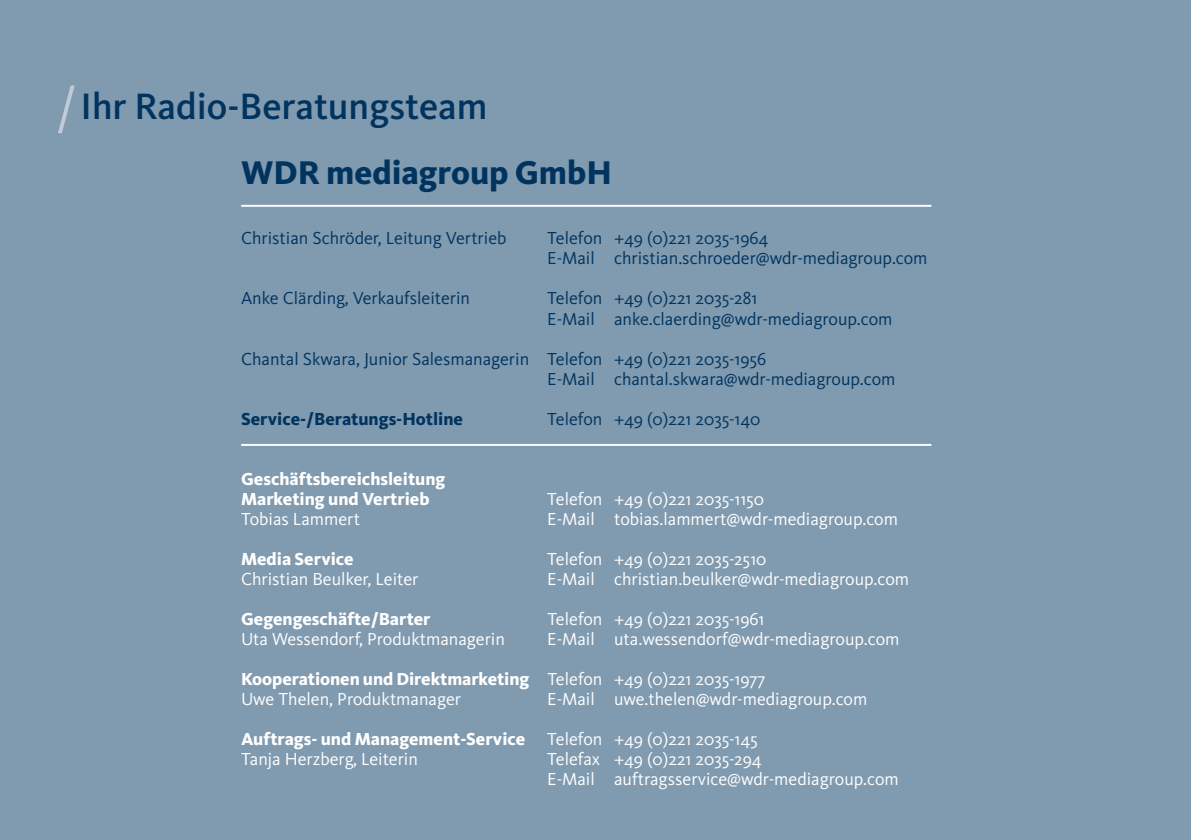
<style>
.page{position:relative;width:1191px;height:840px;background:#fff}
.page>*{position:absolute;margin:0;border:0;box-sizing:border-box;transform-origin:0 0}
.t1{font:500 38px "WDR Sans";color:#00345f}
.t2{font:800 34px "WDR Sans";color:#00345f}
.t3{font:18px "WDR Sans";color:#fff}
.t4{font:18px "WDR Sans";color:#00345f}
.t5{font:800 18px/20px "WDR Sans";color:#fff}
.t6{font:800 18px "WDR Sans";color:#00345f}
.s1{font-weight:400}
</style>
<div class="page">
<div style="left:0;top:0;width:1191px;height:839px;background:#809aaf"></div>
<hr style="left:241px;top:205px;width:690px;height:2px;background:#fff">
<hr style="left:241px;top:443px;width:690px;height:2px;background:#fff">
<svg style="left:58px;top:85px;width:17px;height:49px"></svg>
<p class="t1" style="left:81px;top:83px;width:408px">Ihr Radio-Beratungsteam</p>
<p class="t2" style="left:241px;top:152px;width:372px">WDR mediagroup GmbH</p>
<p class="t4" style="left:241px;top:227px;width:267px">Christian Schröder, Leitung Vertrieb</p>
<p class="t4" style="left:547px;top:227px;width:223px">Telefon +49 (0)221 2035-1964</p>
<p class="t4" style="left:547px;top:247px;width:382px">E-Mail christian.schroeder@wdr-mediagroup.com</p>
<p class="t4" style="left:241px;top:287px;width:230px">Anke Clärding, Verkaufsleiterin</p>
<p class="t4" style="left:547px;top:287px;width:211px">Telefon +49 (0)221 2035-281</p>
<p class="t4" style="left:547px;top:307px;width:347px">E-Mail anke.claerding@wdr-mediagroup.com</p>
<p class="t4" style="left:241px;top:347px;width:527px">Chantal Skwara, Junior Salesmanagerin Telefon +49 (0)221 2035-1956</p>
<p class="t4" style="left:547px;top:367px;width:350px">E-Mail chantal.skwara@wdr-mediagroup.com</p>
<p class="t6" style="left:241px;top:407px;width:223px">Service-/Beratungs-Hotline</p>
<p class="t4" style="left:547px;top:407px;width:215px">Telefon +49 (0)221 2035-140</p>
<p class="t5" style="left:241px;top:468px;width:206px">Geschäftsbereichsleitung<br>Marketing und Vertrieb</p>
<p class="t3" style="left:547px;top:487px;width:218px">Telefon +49 (0)221 2035-1150</p>
<p class="t3" style="left:241px;top:507px;width:120px">Tobias Lammert</p>
<p class="t3" style="left:547px;top:507px;width:352px">E-Mail tobias.lammert@wdr-mediagroup.com</p>
<p class="t5" style="left:241px;top:548px;width:114px">Media Service</p>
<p class="t3" style="left:547px;top:547px;width:221px">Telefon +49 (0)221 2035-2510</p>
<p class="t3" style="left:241px;top:567px;width:179px">Christian Beulker, Leiter</p>
<p class="t3" style="left:547px;top:567px;width:363px">E-Mail christian.beulker@wdr-mediagroup.com</p>
<p class="t5" style="left:241px;top:608px;width:191px">Gegengeschäfte/Barter</p>
<p class="t3" style="left:547px;top:607px;width:219px">Telefon +49 (0)221 2035-1961</p>
<p class="t3" style="left:241px;top:627px;width:265px">Uta Wessendorf, Produktmanagerin</p>
<p class="t3" style="left:547px;top:627px;width:354px">E-Mail uta.wessendorf@wdr-mediagroup.com</p>
<p class="t5" style="left:241px;top:668px;width:526px">Kooperationen und Direktmarketing <span class="s1">Telefon +49 (0)221 2035-1977</span></p>
<p class="t3" style="left:241px;top:687px;width:221px">Uwe Thelen, Produktmanager</p>
<p class="t3" style="left:547px;top:687px;width:321px">E-Mail uwe.thelen@wdr-mediagroup.com</p>
<p class="t5" style="left:241px;top:728px;width:518px">Auftrags- und Management-Service <span class="s1">Telefon +49 (0)221 2035-145</span></p>
<p class="t3" style="left:241px;top:747px;width:178px">Tanja Herzberg, Leiterin</p>
<p class="t3" style="left:547px;top:747px;width:216px">Telefax +49 (0)221 2035-294</p>
<p class="t3" style="left:547px;top:767px;width:353px">E-Mail auftragsservice@wdr-mediagroup.com</p>
</div>
